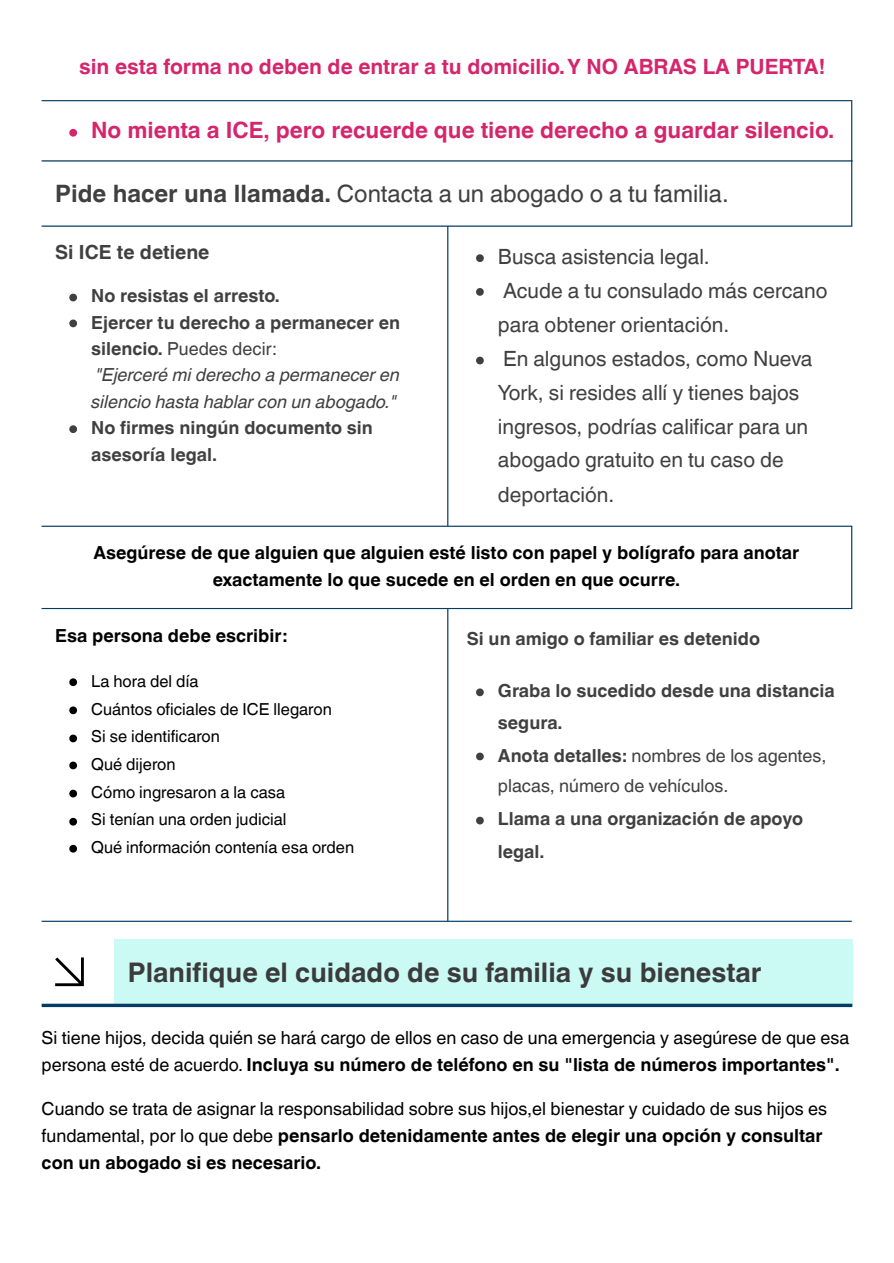
<style>
.page{position:relative;width:894px;height:1263px;background:#fff}
.page>*{position:absolute;margin:0;border:0;box-sizing:border-box;transform-origin:0 0}
.t1{font:700 27px "Helvetica World";color:#3b3b3b}
.t2{font:24px "Helvetica World";color:#404041}
.t3{font:700 22.5px "Helvetica World";color:#d5256c}
.t4{font:21px/34px "Helvetica World";color:#404041}
.t5{font:700 21px "Helvetica World";color:#d5256c}
.t6{font:700 19.5px "Helvetica World";color:#404041}
.t7{font:18px/27px "Helvetica World";color:#000}
.t8{font:700 18px/32.7px "Helvetica World";color:#404041}
.t9{font:700 18px/27px "Helvetica World";color:#000;text-align:center}
.t10{font:italic 18px/26.2px "Helvetica World";color:#404041}
.t11{font:18px/30.3px "Helvetica World";color:#404041}
.t12{font:16.5px "Helvetica World";color:#000}
.s1{font-weight:700}
.s2{font-weight:700;font-style:normal}
.s3{font-style:normal}
</style>
<div class="page">
<svg style="left:69px;top:129px;width:8px;height:8px"></svg>
<svg style="left:69px;top:294px;width:8px;height:7px"></svg>
<svg style="left:69px;top:320px;width:8px;height:7px"></svg>
<svg style="left:69px;top:425px;width:8px;height:8px"></svg>
<svg style="left:476px;top:254px;width:7px;height:8px"></svg>
<svg style="left:476px;top:288px;width:7px;height:8px"></svg>
<svg style="left:476px;top:357px;width:7px;height:7px"></svg>
<svg style="left:69px;top:678px;width:8px;height:8px"></svg>
<svg style="left:69px;top:706px;width:8px;height:8px"></svg>
<svg style="left:69px;top:735px;width:8px;height:7px"></svg>
<svg style="left:69px;top:762px;width:8px;height:7px"></svg>
<svg style="left:69px;top:790px;width:8px;height:7px"></svg>
<svg style="left:69px;top:818px;width:8px;height:8px"></svg>
<svg style="left:69px;top:845px;width:8px;height:8px"></svg>
<svg style="left:476px;top:688px;width:7px;height:8px"></svg>
<svg style="left:476px;top:753px;width:7px;height:7px"></svg>
<svg style="left:476px;top:817px;width:7px;height:7px"></svg>
<hr style="left:447px;top:227px;width:1px;height:299px;background:#003c64">
<hr style="left:447px;top:609px;width:1px;height:312px;background:#003c64">
<hr style="left:850px;top:101px;width:2px;height:125px;background:#003c64">
<hr style="left:850px;top:527px;width:2px;height:81px;background:#003c64">
<hr style="left:42px;top:100px;width:810px;height:1px;background:#003c64">
<hr style="left:42px;top:160px;width:810px;height:2px;background:#003c64">
<hr style="left:42px;top:226px;width:810px;height:1px;background:#003c64">
<hr style="left:42px;top:526px;width:810px;height:1px;background:#003c64">
<hr style="left:42px;top:608px;width:810px;height:1px;background:#003c64">
<hr style="left:42px;top:921px;width:809px;height:1px;background:#003c64">
<div style="left:114px;top:939px;width:738px;height:67px;background:#cbfaf5"></div>
<svg style="left:55px;top:957px;width:28px;height:29px"></svg>
<hr style="left:42px;top:1004px;width:810px;height:3px;background:#003c64">
<p class="t5" style="left:79px;top:50px;width:747px">sin esta forma no deben de entrar a tu domicilio.Y NO ABRAS LA PUERTA!</p>
<p class="t3" style="left:91px;top:112px;width:744px">No mienta a ICE, pero recuerde que tiene derecho a guardar silencio.</p>
<h1 class="t2" style="left:55px;top:179px;width:674px"><span class="s1">Pide hacer una llamada.</span> Contacta a un abogado o a tu familia.</h1>
<h1 class="t6" style="left:55px;top:236px;width:156px">Si ICE te detiene</h1>
<p class="t8" style="left:91px;top:277px;width:190px">No resistas el arresto.</p>
<p class="t10" style="left:91px;top:308px;width:310px"><span class="s2">Ejercer tu derecho a permanecer en silencio.</span> <span class="s3">Puedes decir:<br></span>"Ejerceré mi derecho a permanecer en silencio hasta hablar con un abogado."</p>
<p class="t8" style="left:91px;top:412px;width:283px;line-height:27px">No firmes ningún documento sin asesoría legal.</p>
<p class="t4" style="left:498px;top:239px;width:213px">Busca asistencia legal.</p>
<p class="t4" style="left:498px;top:273px;width:331px;line-height:34.8px">Acude a tu consulado más cercano para obtener orientación.</p>
<p class="t4" style="left:498px;top:342px;width:316px">En algunos estados, como Nueva<br>York, si resides allí y tienes bajos ingresos, podrías calificar para un abogado gratuito en tu caso de deportación.</p>
<p class="t9" style="left:93px;top:538px;width:707px">Asegúrese de que alguien que alguien esté listo con papel y bolígrafo para anotar exactamente lo que sucede en el orden en que ocurre.</p>
<h1 class="t9" style="left:55px;top:620px;width:233px">Esa persona debe escribir:</h1>
<p class="t12" style="left:91px;top:671px;width:109px">La hora del día</p>
<p class="t12" style="left:91px;top:699px;width:242px">Cuántos oficiales de ICE llegaron</p>
<p class="t12" style="left:91px;top:726px;width:130px">Si se identificaron</p>
<p class="t12" style="left:91px;top:754px;width:86px">Qué dijeron</p>
<p class="t12" style="left:91px;top:783px;width:195px">Cómo ingresaron a la casa</p>
<p class="t12" style="left:91px;top:810px;width:197px">Si tenían una orden judicial</p>
<p class="t12" style="left:91px;top:838px;width:264px">Qué información contenía esa orden</p>
<h1 class="t8" style="left:466px;top:620px;width:295px">Si un amigo o familiar es detenido</h1>
<p class="t8" style="left:498px;top:672px;width:338px">Graba lo sucedido desde una distancia segura.</p>
<p class="t11" style="left:498px;top:741px;width:330px"><span class="s1">Anota detalles:</span> nombres de los agentes, placas, número de vehículos.</p>
<p class="t8" style="left:498px;top:800px;width:307px">Llama a una organización de apoyo legal.</p>
<p class="t1" style="left:128px;top:951px;width:635px">Planifique el cuidado de su familia y su bienestar</p>
<p class="t7" style="left:42px;top:1024px;width:809px">Si tiene hijos, decida quién se hará cargo de ellos en caso de una emergencia y asegúrese de que esa persona esté de acuerdo. <span class="s1">Incluya su número de teléfono en su "lista de números importantes".</span></p>
<p class="t7" style="left:42px;top:1095px;width:786px">Cuando se trata de asignar la responsabilidad sobre sus hijos,el bienestar y cuidado de sus hijos es fundamental, por lo que debe <span class="s1">pensarlo detenidamente antes de elegir una opción y consultar con un abogado si es necesario.</span></p>
</div>
